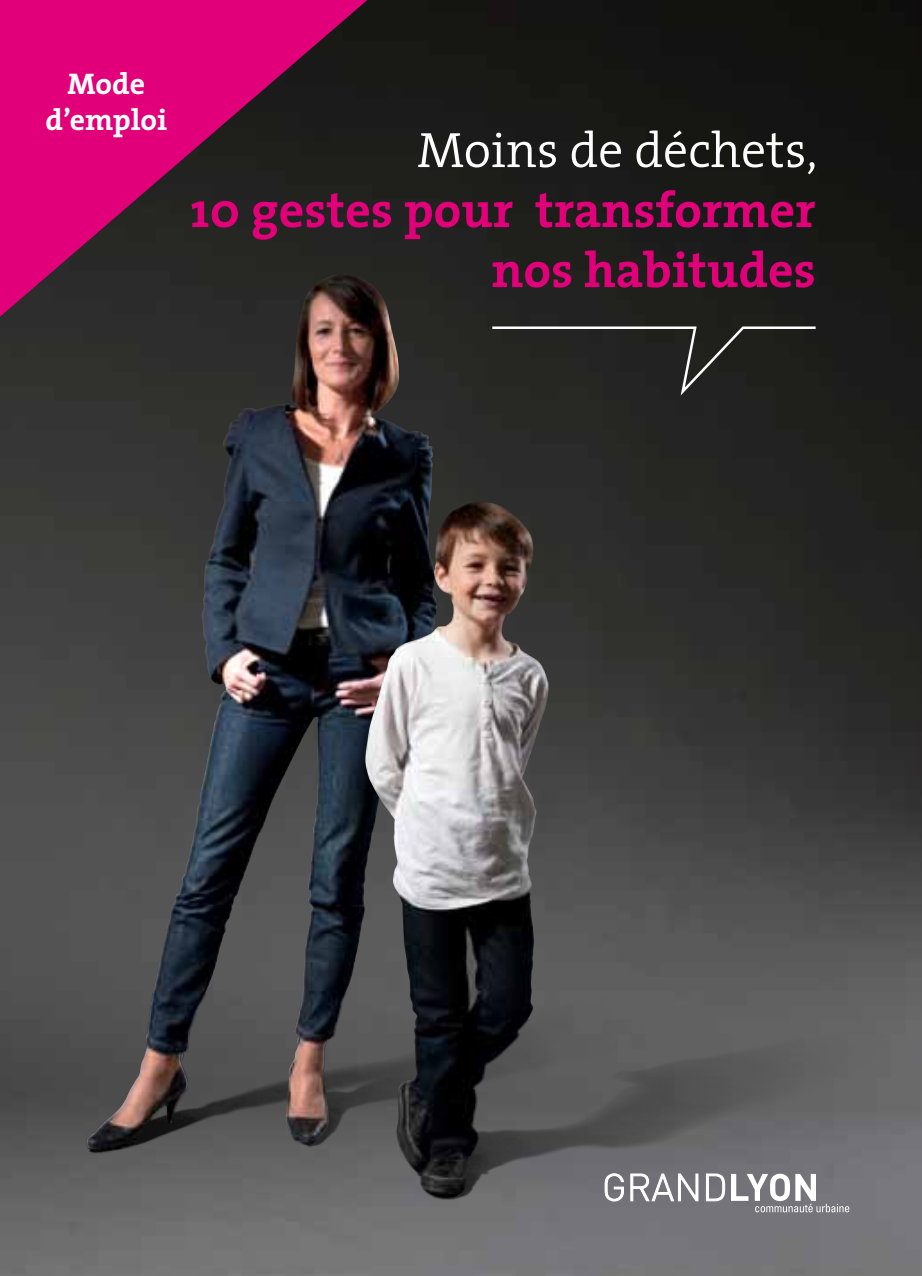
<style>
.page{position:relative;width:922px;height:1276px;background:#fff}
.page>*{position:absolute;margin:0;border:0;box-sizing:border-box;transform-origin:0 0}
.t1{font:700 50px/60px "The Serif";color:#e2007a;text-align:right}
.t2{font:300 50px "The Serif";color:#fff}
.t3{font:700 30px/36px "The Serif";color:#fff;text-align:center}
</style>
<div class="page">
<img style="left:0;top:0;width:921px;height:1276px">
<svg style="left:0;top:0;width:367px;height:317px;background:#88114f"></svg>
<img style="left:25px;top:993px;width:662px;height:194px">
<img style="left:150px;top:282px;width:169px;height:727px">
<img style="left:242px;top:1019px;width:679px;height:257px">
<img style="left:365px;top:502px;width:169px;height:698px">
<svg style="left:489px;top:325px;width:328px;height:74px;background:#2c2c29"></svg>
<svg style="left:604px;top:1173px;width:20px;height:28px"></svg>
<svg style="left:630px;top:1173px;width:68px;height:28px"></svg>
<svg style="left:705px;top:1173px;width:144px;height:39px"></svg>
<p class="t3" style="left:45px;top:65px;width:123px">Mode d’emploi</p>
<p class="t2" style="left:417px;top:109px;width:401px">Moins de déchets,</p>
<p class="t1" style="left:191px;top:179px;width:626px">10 gestes pour transformer nos habitudes</p>
</div>
